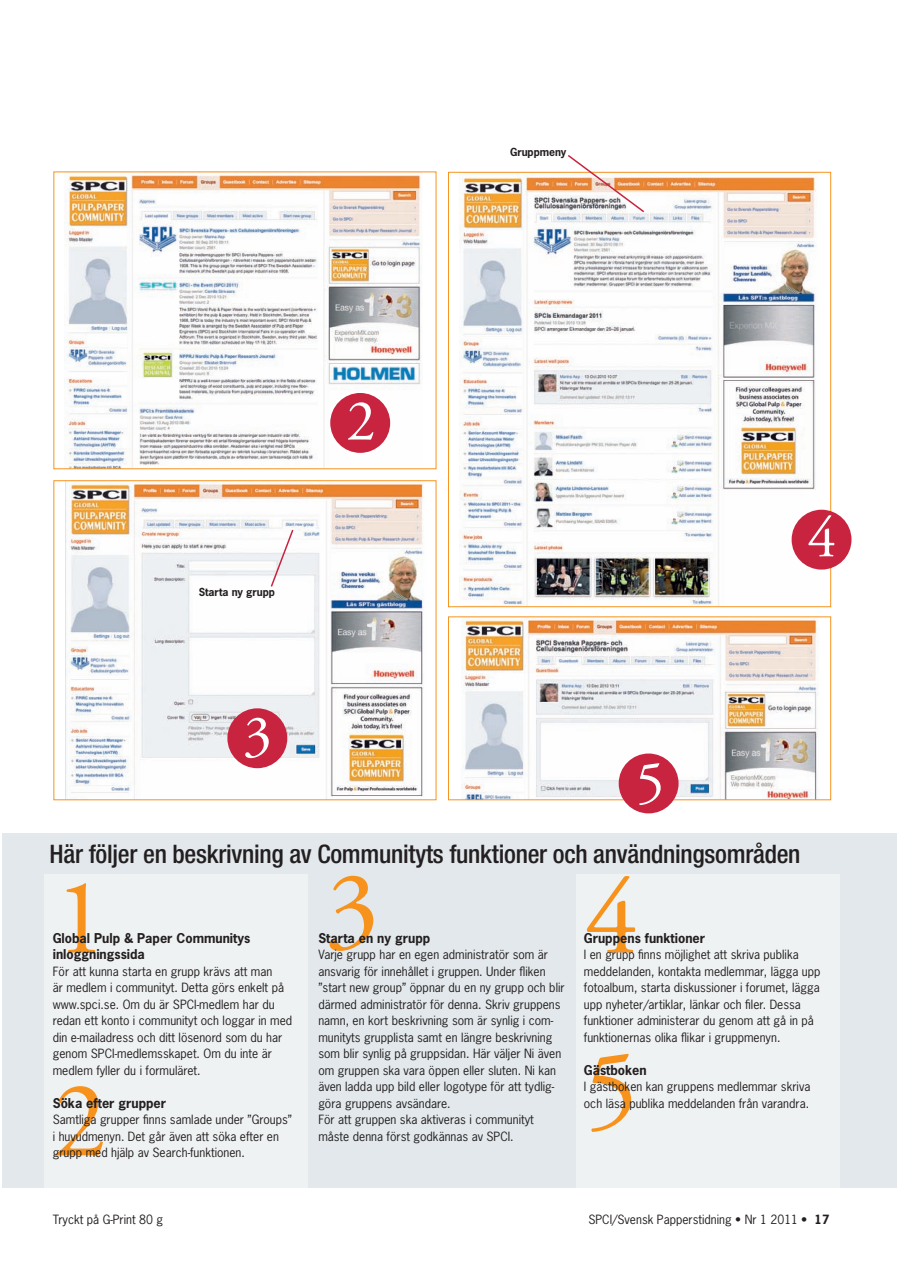
<style>
.page{position:relative;width:897px;height:1267px;background:#fff}
.page>*{position:absolute;margin:0;border:0;box-sizing:border-box;transform-origin:0 0}
.t1{font:108px "Adobe Garamond Pro";color:#f7931d}
.t2{font:58.05px "Adobe Garamond Pro";color:#fff}
.t3{font:500 condensed 25.5px "Helvetica Neue";letter-spacing:-.01em;color:#231f20}
.t4{font:700 12.75px/16.5px "News Gothic";color:#231f20}
.t5{font:12px/16.5px "News Gothic";color:#231f20}
.t6{font:12px "News Gothic Std";color:#231f20}
.t7{font:700 10.5px "News Gothic";letter-spacing:-.005em;color:#231f20}
.s1{font-weight:700}
</style>
<div class="page">
<div style="left:2px;top:833px;width:894px;height:354px;background:#e2e8eb"></div>
<div style="left:44px;top:874px;width:264px;height:313px;background:#eff2f3"></div>
<div style="left:576px;top:874px;width:263px;height:313px;background:#eff2f3"></div>
<img style="left:64px;top:173px;width:358px;height:294px">
<img style="left:66px;top:482px;width:358px;height:316px">
<img style="left:459px;top:174px;width:360px;height:431px">
<img style="left:461px;top:618px;width:357px;height:180px">
<div style="left:448px;top:616px;width:383px;height:184px;border:1px solid #f7931d"></div>
<div style="left:330px;top:393px;width:60px;height:60px;background:#c8233f;border-radius:50%"></div>
<div style="left:227px;top:708px;width:60px;height:60px;background:#c8233f;border-radius:50%"></div>
<div style="left:791px;top:509px;width:60px;height:60px;background:#c8233f;border-radius:50%"></div>
<div style="left:618px;top:753px;width:60px;height:60px;background:#c8233f;border-radius:50%"></div>
<svg style="left:269px;top:528px;width:25px;height:60px"></svg>
<svg style="left:566px;top:155px;width:79px;height:59px"></svg>
<p class="t7" style="left:199px;top:585px;width:78px">Starta ny grupp</p>
<h2 class="t2" style="left:243px;top:701px;width:31px">3</h2>
<h2 class="t2" style="left:346px;top:386px;width:31px">2</h2>
<p class="t7" style="left:510px;top:145px;width:58px">Gruppmeny</p>
<h2 class="t2" style="left:635px;top:747px;width:31px">5</h2>
<h2 class="t2" style="left:807px;top:503px;width:31px">4</h2>
<h3 class="t3" style="left:50px;top:838px;width:752px">Här följer en beskrivning av Communityts funktioner och användningsområden</h3>
<h1 class="t1" style="left:54px;top:853px;width:55px">1</h1>
<h1 class="t1" style="left:325px;top:845px;width:55px">3</h1>
<h1 class="t1" style="left:584px;top:853px;width:55px">4</h1>
<p class="t4" style="left:53px;top:929px;width:199px">Global Pulp &amp; Paper Communitys inloggningssida</p>
<p class="t5" style="left:53px;top:962px;width:241px">För att kunna starta en grupp krävs att man<br>är medlem i communityt. Detta görs enkelt på www.spci.se. Om du är SPCI-medlem har du redan ett konto i communityt och loggar in med din e-mailadress och ditt lösenord som du har genom SPCI-medlemsskapet. Om du inte är medlem fyller du i formuläret.</p>
<p class="t4" style="left:53px;top:1094px;width:115px">Söka efter grupper</p>
<p class="t5" style="left:53px;top:1111px;width:241px">Samtliga grupper finns samlade under ”Groups” i huvudmenyn. Det går även att söka efter en grupp med hjälp av Search-funktionen.</p>
<p class="t4" style="left:318px;top:929px;width:113px">Starta en ny grupp</p>
<p class="t5" style="left:318px;top:946px;width:248px">Varje grupp har en egen administratör som är ansvarig för innehållet i gruppen. Under fliken ”start new group” öppnar du en ny grupp och blir därmed administratör för denna. Skriv gruppens namn, en kort beskrivning som är synlig i com&shy;munityts grupplista samt en längre beskrivning som blir synlig på gruppsidan. Här väljer Ni även om gruppen ska vara öppen eller sluten. Ni kan även ladda upp bild eller logotype för att tydlig&shy;göra gruppens avsändare.<br>För att gruppen ska aktiveras i communityt måste denna först godkännas av SPCI.</p>
<p class="t4" style="left:583px;top:929px;width:123px">Gruppens funktioner</p>
<p class="t5" style="left:583px;top:946px;width:238px">I en grupp finns möjlighet att skriva publika meddelanden, kontakta medlemmar, lägga upp fotoalbum, starta diskussioner i forumet, lägga upp nyheter/artiklar, länkar och filer. Dessa funktioner administerar du genom att gå in på funktionernas olika flikar i gruppmenyn.</p>
<p class="t4" style="left:583px;top:1061px;width:64px">Gästboken</p>
<p class="t5" style="left:583px;top:1078px;width:228px">I gästboken kan gruppens medlemmar skriva och läsa publika meddelanden från varandra.</p>
<h1 class="t1" style="left:584px;top:1025px;width:55px">5</h1>
<h1 class="t1" style="left:53px;top:1056px;width:55px">2</h1>
<p class="t6" style="left:53px;top:1211px;width:112px">Tryckt på G-Print 80 g</p>
<p class="t6" style="left:588px;top:1211px;width:242px">SPCI/Svensk Papperstidning • Nr 1 2011 <span class="s1">• 17</span></p>
</div>
